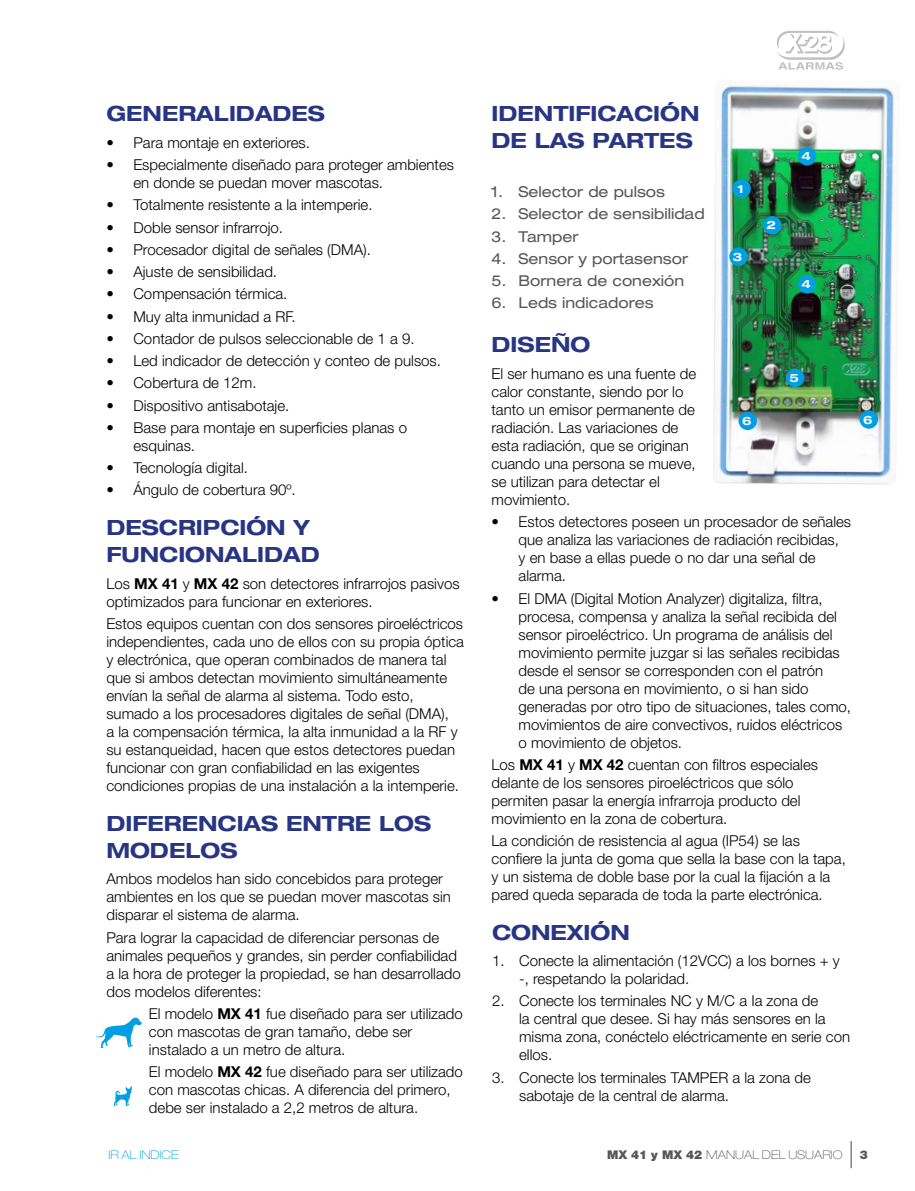
<style>
.page{position:relative;width:915px;height:1191px;background:#fff}
.page>*{position:absolute;margin:0;border:0;box-sizing:border-box;transform-origin:0 0}
.t1{font:700 expanded 21px/27px "Helvetica Neue LT Std";color:#283583}
.t2{font:300 15px/18px "Helvetica Neue LT Std";color:#000}
.t3{font:expanded 15px "Helvetica Neue LT Std";color:#575756}
.t4{font:100 expanded 12px "Helvetica Neue LT Std";color:#575756}
.t5{font:100 expanded 12px "Helvetica Neue LT Std";color:#009fe3}
.t6{font:900 12px "Helvetica Neue LT Std";color:#575756}
.t7{font:700 expanded 11.55px "Helvetica Neue LT Std";color:#fff}
.s1{font-weight:700}
.s2{font-weight:900;font-stretch:normal}
</style>
<div class="page">
<svg style="left:850px;top:1141px;width:1px;height:27px"></svg>
<svg style="left:777px;top:31px;width:67px;height:39px"></svg>
<svg style="left:96px;top:1017px;width:46px;height:31px"></svg>
<svg style="left:114px;top:1086px;width:18px;height:20px"></svg>
<img style="left:713px;top:86px;width:186px;height:399px">
<div style="left:732px;top:179px;width:18px;height:19px;background:#009fe3;border-radius:50%"></div>
<div style="left:785px;top:369px;width:19px;height:18px;background:#009fe3;border-radius:50%"></div>
<div style="left:762px;top:216px;width:19px;height:18px;background:#009fe3;border-radius:50%"></div>
<div style="left:729px;top:247px;width:18px;height:19px;background:#009fe3;border-radius:50%"></div>
<div style="left:797px;top:147px;width:19px;height:19px;background:#009fe3;border-radius:50%"></div>
<div style="left:797px;top:275px;width:19px;height:18px;background:#009fe3;border-radius:50%"></div>
<div style="left:859px;top:410px;width:18px;height:19px;background:#009fe3;border-radius:50%"></div>
<div style="left:738px;top:412px;width:18px;height:18px;background:#009fe3;border-radius:50%"></div>
<h1 class="t1" style="left:106px;top:100px;width:220px">GENERALIDADES</h1>
<p class="t2" style="left:106px;top:133px;width:205px">• Para montaje en exteriores.</p>
<p class="t2" style="left:133px;top:155px;width:322px;text-indent:-27px">• Especialmente diseñado para proteger ambientes en donde se puedan mover mascotas.</p>
<p class="t2" style="left:106px;top:196px;width:267px">• Totalmente resistente a la intemperie.</p>
<p class="t2" style="left:106px;top:218px;width:178px">• Doble sensor infrarrojo.</p>
<p class="t2" style="left:106px;top:240px;width:266px">• Procesador digital de señales (DMA).</p>
<p class="t2" style="left:106px;top:262px;width:172px">• Ajuste de sensibilidad.</p>
<p class="t2" style="left:106px;top:285px;width:182px">• Compensación térmica.</p>
<p class="t2" style="left:106px;top:307px;width:191px">• Muy alta inmunidad a RF.</p>
<p class="t2" style="left:106px;top:329px;width:309px">• Contador de pulsos seleccionable de 1 a 9.</p>
<p class="t2" style="left:106px;top:351px;width:336px">• Led indicador de detección y conteo de pulsos.</p>
<p class="t2" style="left:106px;top:374px;width:152px">• Cobertura de 12m.</p>
<p class="t2" style="left:106px;top:396px;width:184px">• Dispositivo antisabotaje.</p>
<p class="t2" style="left:133px;top:418px;width:275px;text-indent:-27px">• Base para montaje en superficies planas o esquinas.</p>
<p class="t2" style="left:106px;top:458px;width:143px">• Tecnología digital.</p>
<p class="t2" style="left:106px;top:481px;width:191px">• Ángulo de cobertura 90º.</p>
<h1 class="t1" style="left:106px;top:513px;width:215px">DESCRIPCIÓN Y<br>FUNCIONALIDAD</h1>
<p class="t2" style="left:106px;top:574px;width:354px">Los <span class="s1">MX 41</span> y <span class="s1">MX 42</span> son detectores infrarrojos pasivos optimizados para funcionar en exteriores.</p>
<p class="t2" style="left:106px;top:614px;width:359px">Estos equipos cuentan con dos sensores piroeléctricos independientes, cada uno de ellos con su propia óptica y electrónica, que operan combinados de manera tal que si ambos detectan movimiento simultáneamente envían la señal de alarma al sistema. Todo esto, sumado a los procesadores digitales de señal (DMA),<br>a la compensación térmica, la alta inmunidad a la RF y su estanqueidad, hacen que estos detectores puedan funcionar con gran confiabilidad en las exigentes condiciones propias de una instalación a la intemperie.</p>
<h1 class="t1" style="left:106px;top:809px;width:326px">DIFERENCIAS ENTRE LOS<br>MODELOS</h1>
<p class="t2" style="left:106px;top:869px;width:346px">Ambos modelos han sido concebidos para proteger ambientes en los que se puedan mover mascotas sin disparar el sistema de alarma.</p>
<p class="t2" style="left:106px;top:928px;width:356px">Para lograr la capacidad de diferenciar personas de animales pequeños y grandes, sin perder confiabilidad a la hora de proteger la propiedad, se han desarrollado dos modelos diferentes:</p>
<p class="t2" style="left:149px;top:1004px;width:315px">El modelo <span class="s1">MX 41</span> fue diseñado para ser utilizado con mascotas de gran tamaño, debe ser instalado a un metro de altura.</p>
<p class="t2" style="left:149px;top:1062px;width:315px">El modelo <span class="s1">MX 42</span> fue diseñado para ser utilizado con mascotas chicas. A diferencia del primero, debe ser instalado a 2,2 metros de altura.</p>
<h1 class="t1" style="left:491px;top:100px;width:209px">IDENTIFICACIÓN<br>DE LAS PARTES</h1>
<p class="t3" style="left:491px;top:183px;width:175px">1. Selector de pulsos</p>
<p class="t3" style="left:491px;top:205px;width:214px">2. Selector de sensibilidad</p>
<p class="t3" style="left:491px;top:227px;width:88px">3. Tamper</p>
<p class="t3" style="left:491px;top:249px;width:198px">4. Sensor y portasensor</p>
<p class="t3" style="left:491px;top:272px;width:194px">5. Bornera de conexión</p>
<p class="t3" style="left:491px;top:294px;width:164px">6. Leds indicadores</p>
<h1 class="t1" style="left:491px;top:331px;width:100px">DISEÑO</h1>
<p class="t2" style="left:491px;top:364px;width:206px">El ser humano es una fuente de calor constante, siendo por lo tanto un emisor permanente de radiación. Las variaciones de esta radiación, que se originan cuando una persona se mueve, se utilizan para detectar el movimiento.</p>
<p class="t2" style="left:518px;top:512px;width:334px;text-indent:-27px">• Estos detectores poseen un procesador de señales que analiza las variaciones de radiación recibidas,<br>y en base a ellas puede o no dar una señal de alarma.</p>
<p class="t2" style="left:518px;top:589px;width:334px;text-indent:-27px">• El DMA (Digital Motion Analyzer) digitaliza, filtra, procesa, compensa y analiza la señal recibida del sensor piroeléctrico. Un programa de análisis del movimiento permite juzgar si las señales recibidas desde el sensor se corresponden con el patrón<br>de una persona en movimiento, o si han sido generadas por otro tipo de situaciones, tales como, movimientos de aire convectivos, ruidos eléctricos o movimiento de objetos.</p>
<p class="t2" style="left:491px;top:755px;width:328px">Los <span class="s1">MX 41</span> y <span class="s1">MX 42</span> cuentan con filtros especiales delante de los sensores piroeléctricos que sólo permiten pasar la energía infrarroja producto del movimiento en la zona de cobertura.</p>
<p class="t2" style="left:491px;top:831px;width:356px">La condición de resistencia al agua (IP54) se las confiere la junta de goma que sella la base con la tapa, y un sistema de doble base por la cual la fijación a la pared queda separada de toda la parte electrónica.</p>
<p class="t7" style="left:801px;top:149px;width:11px">4</p>
<p class="t7" style="left:737px;top:181px;width:8px">1</p>
<p class="t7" style="left:766px;top:218px;width:11px">2</p>
<p class="t7" style="left:732px;top:249px;width:11px">3</p>
<p class="t7" style="left:801px;top:277px;width:11px">4</p>
<p class="t7" style="left:789px;top:370px;width:11px">5</p>
<p class="t7" style="left:741px;top:414px;width:11px">6</p>
<p class="t7" style="left:862px;top:412px;width:11px">6</p>
<h1 class="t1" style="left:492px;top:918px;width:139px">CONEXIÓN</h1>
<p class="t2" style="left:519px;top:951px;width:322px;text-indent:-27px">1. Conecte la alimentación (12VCC) a los bornes + y -, respetando la polaridad.</p>
<p class="t2" style="left:519px;top:991px;width:332px;text-indent:-27px">2. Conecte los terminales NC y M/C a Ia zona de<br>la central que desee. Si hay más sensores en la misma zona, conéctelo eléctricamente en serie con ellos.</p>
<p class="t2" style="left:519px;top:1068px;width:293px;text-indent:-27px">3. Conecte los terminales TAMPER a la zona de sabotaje de la central de alarma.</p>
<p class="t5" style="left:108px;top:1147px;width:72px">IR AL INDICE</p>
<p class="t4" style="left:606px;top:1147px;width:237px"><span class="s2">MX 41 y MX 42</span> MANUAL DEL USUARIO</p>
<p class="t6" style="left:859px;top:1147px;width:10px">3</p>
</div>
